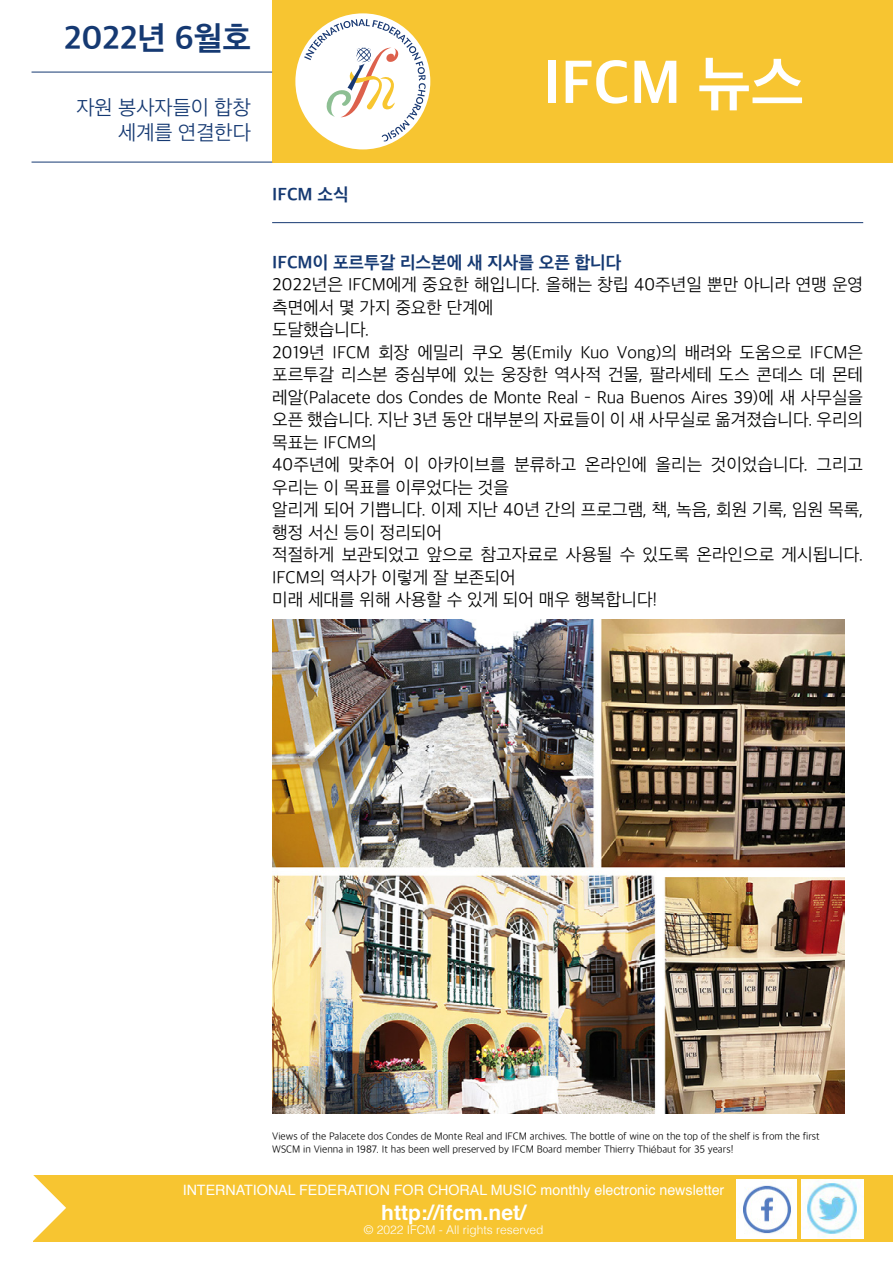
<style>
.page{position:relative;width:893px;height:1263px;background:#fff}
.page>*{position:absolute;margin:0;border:0;box-sizing:border-box;transform-origin:0 0}
.t1{font:700 61.5px "Apple SD Gothic Neo";color:#fff}
.t2{font:700 33px "Apple SD Gothic Neo";color:#153972}
.t3{font:300 21px/25.2px "Apple SD Gothic Neo";color:#153972;text-align:right}
.t4{font:700 21px "Helvetica";color:#fff}
.t5{font:300 18px/22.5px "Apple SD Gothic Neo";color:#000}
.t6{font:700 18px "Apple SD Gothic Neo";color:#153972}
.t7{font:14.25px "Helvetica";color:#fff}
.t8{font:300 12px "Helvetica";color:#fff}
.t9{font:300 10.5px/12.6px "Apple SD Gothic Neo";color:#000}
.s1{font-family:"Helvetica"}
</style>
<div class="page">
<div style="left:33px;top:1176px;width:860px;height:66px;background:#f7c531"></div>
<svg style="left:33px;top:1175px;width:33px;height:66px"></svg>
<hr style="left:272px;top:222px;width:591px;height:1px;background:#153972">
<div style="left:272px;top:0;width:621px;height:163px;background:#f7c531"></div>
<img style="left:737px;top:1179px;width:59px;height:60px">
<img style="left:801px;top:1179px;width:62px;height:60px">
<hr style="left:32px;top:72px;width:240px;height:1px;background:#153972">
<hr style="left:32px;top:162px;width:240px;height:1px;background:#153972">
<div style="left:295px;top:13px;width:135px;height:136px;background:#fff;border-radius:50%"></div>
<svg style="left:304px;top:19px;width:122px;height:123px"></svg>
<img style="left:272px;top:619px;width:572px;height:495px">
<h2 class="t2" style="left:64px;top:21px;width:188px">2022년 6월호</h2>
<p class="t3" style="left:76px;top:96px;width:176px">자원 봉사자들이 합창 세계를 연결한다</p>
<p class="t6" style="left:272px;top:185px;width:78px">IFCM 소식</p>
<h1 class="t1" style="left:543px;top:50px;width:263px">IFCM 뉴스</h1>
<p class="t6" style="left:272px;top:252px;width:351px">IFCM이 포르투갈 리스본에 새 지사를 오픈 합니다</p>
<p class="t5" style="left:272px;top:274px;width:593px">2022년은 IFCM에게 중요한 해입니다. 올해는 창립 40주년일 뿐만 아니라 연맹 운영 측면에서 몇 가지 중요한 단계에<br>도달했습니다.<br>2019년 IFCM 회장 에밀리 쿠오 봉(Emily Kuo Vong)의 배려와 도움으로 IFCM은 포르투갈 리스본 중심부에 있는 웅장한 역사적 건물, 팔라세테 도스 콘데스 데 몬테 레알(Palacete dos Condes de Monte Real – Rua Buenos Aires 39)에 새 사무실을 오픈 했습니다. 지난 3년 동안 대부분의 자료들이 이 새 사무실로 옮겨졌습니다. 우리의 목표는 IFCM의<br>40주년에 맞추어 이 아카이브를 분류하고 온라인에 올리는 것이었습니다. 그리고 우리는 이 목표를 이루었다는 것을<br>알리게 되어 기쁩니다. 이제 지난 40년 간의 프로그램, 책, 녹음, 회원 기록, 임원 목록, 행정 서신 등이 정리되어<br>적절하게 보관되었고 앞으로 참고자료로 사용될 수 있도록 온라인으로 게시됩니다.<br>IFCM의 역사가 이렇게 잘 보존되어<br>미래 세대를 위해 사용할 수 있게 되어 매우 행복합니다!</p>
<p class="t9" style="left:272px;top:1131px;width:549px">Views of the Palacete dos Condes de Monte Real and IFCM archives. The bottle of wine on the top of the shelf is from the first<br>WSCM in Vienna in 1987. It has been well preserved by IFCM Board member Thierry Thi<span class="s1">é</span>baut for 35 years!</p>
<p class="t7" style="left:183px;top:1178px;width:543px">INTERNATIONAL FEDERATION FOR CHORAL MUSIC monthly electronic newsletter</p>
<p class="t4" style="left:381px;top:1195px;width:146px">http://ifcm.net/</p>
<p class="t8" style="left:364px;top:1220px;width:181px">© 2022 IFCM - All rights reserved</p>
</div>
